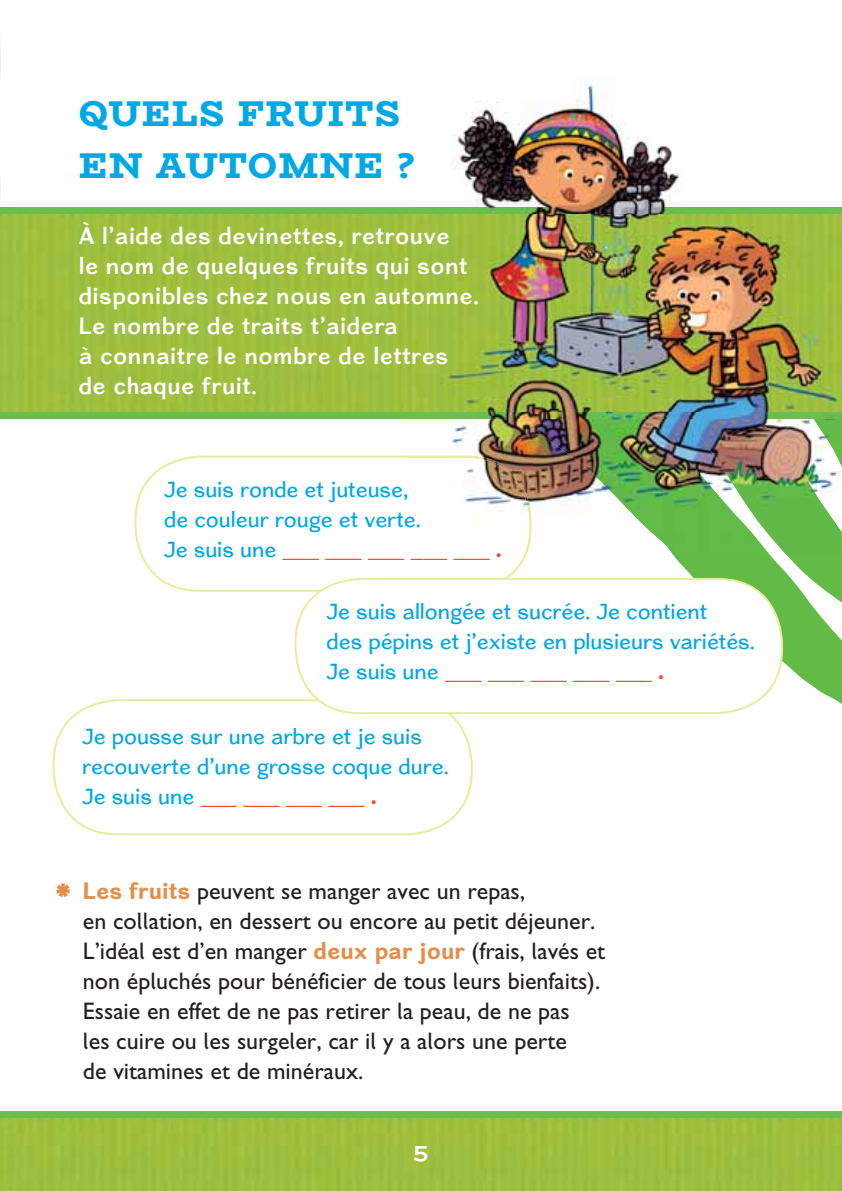
<style>
.page{position:relative;width:842px;height:1191px;background:#fff}
.page>*{position:absolute;margin:0;border:0;box-sizing:border-box;transform-origin:0 0}
.t1{font:42px "Pakenham Kayo";color:#e18f4b}
.t2{font:800 36px/52px "Bio Rhyme";letter-spacing:.03em;color:#00a8e5}
.t3{font:500 24px/30px "Averbode Gill";color:#231f20}
.t4{font:24px/30px "Cardigan Sb";letter-spacing:.02em;color:#fff}
.t5{font:italic 700 24px "Averbode Gill";color:#f04e37}
.t6{font:700 24px "Bio Rhyme";color:#fff}
.t7{font:22px/30px "Cardigan Rg";color:#00a8e5}
.s1{font-family:"Cardigan Rg";font-weight:400;font-style:normal;font-size:22px;color:#00a8e5}
.s2{font-family:"Cardigan Rg";font-weight:700;color:#e18f4b}
</style>
<div class="page">
<svg style="left:736px;top:626px;width:106px;height:85px;fill:#62bb46"></svg>
<svg style="left:672px;top:554px;width:170px;height:72px;fill:#62bb46"></svg>
<div style="left:0;top:213px;width:407px;height:199px;background:#9ebf3f"></div>
<div style="left:0;top:207px;width:842px;height:6px;background:#6bbe4c"></div>
<div style="left:0;top:412px;width:842px;height:6px;background:#6bbe4c"></div>
<svg style="left:134px;top:455px;width:393px;height:137px"></svg>
<div style="left:53px;top:699px;width:420px;height:136px;border:2px solid #e9ec9a;border-radius:64px"></div>
<div style="left:295px;top:579px;width:487px;height:134px;background:#fff;border-radius:64px"></div>
<div style="left:294px;top:578px;width:489px;height:136px;border:2px solid #e9ec9a;border-radius:64px"></div>
<svg style="left:0;top:37px;width:1px;height:270px"></svg>
<div style="left:0;top:1117px;width:842px;height:74px;background:#9dbf3f"></div>
<div style="left:0;top:1111px;width:842px;height:6px;background:#6bbe4c"></div>
<img style="left:407px;top:77px;width:435px;height:378px">
<img style="left:525px;top:418px;width:163px;height:136px">
<img style="left:688px;top:418px;width:154px;height:136px">
<img style="left:813px;top:418px;width:29px;height:49px">
<img style="left:407px;top:412px;width:435px;height:6px">
<img style="left:407px;top:455px;width:124px;height:99px">
<h2 class="t2" style="left:79px;top:94px;width:337px">QUELS FRUITS<br>EN AUTOMNE ?</h2>
<p class="t4" style="left:79px;top:223px;width:402px">À l’aide des devinettes, retrouve<br>le nom de quelques fruits qui sont disponibles chez nous en automne.<br>Le nombre de traits t’aidera<br>à connaitre le nombre de lettres de chaque fruit.</p>
<p class="t7" style="left:164px;top:476px;width:258px">Je suis ronde et juteuse, de couleur rouge et verte.</p>
<p class="t5" style="left:164px;top:535px;width:340px"><span class="s1">Je suis une</span> ___ ___ ___ ___ ___ .</p>
<p class="t7" style="left:327px;top:598px;width:430px">Je suis allongée et sucrée. Je contient<br>des pépins et j’existe en plusieurs variétés.</p>
<p class="t5" style="left:327px;top:656px;width:340px"><span class="s1">Je suis une</span> ___ ___ ___ ___ ___ .</p>
<p class="t7" style="left:82px;top:723px;width:368px">Je pousse sur une arbre et je suis recouverte d’une grosse coque dure.</p>
<p class="t5" style="left:82px;top:782px;width:297px"><span class="s1">Je suis une</span> ___ ___ ___ ___ .</p>
<h1 class="t1" style="left:55px;top:871px;width:18px">*</h1>
<p class="t3" style="left:83px;top:878px;width:524px"><span class="s2">Les fruits</span> peuvent se manger avec un repas,<br>en collation, en dessert ou encore au petit déjeuner.<br>L’idéal est d’en manger <span class="s2">deux par jour</span> (frais, lavés et non épluchés pour bénéficier de tous leurs bienfaits).<br>Essaie en effet de ne pas retirer la peau, de ne pas<br>les cuire ou les surgeler, car il y a alors une perte<br>de vitamines et de minéraux.</p>
<p class="t6" style="left:413px;top:1139px;width:16px">5</p>
</div>
